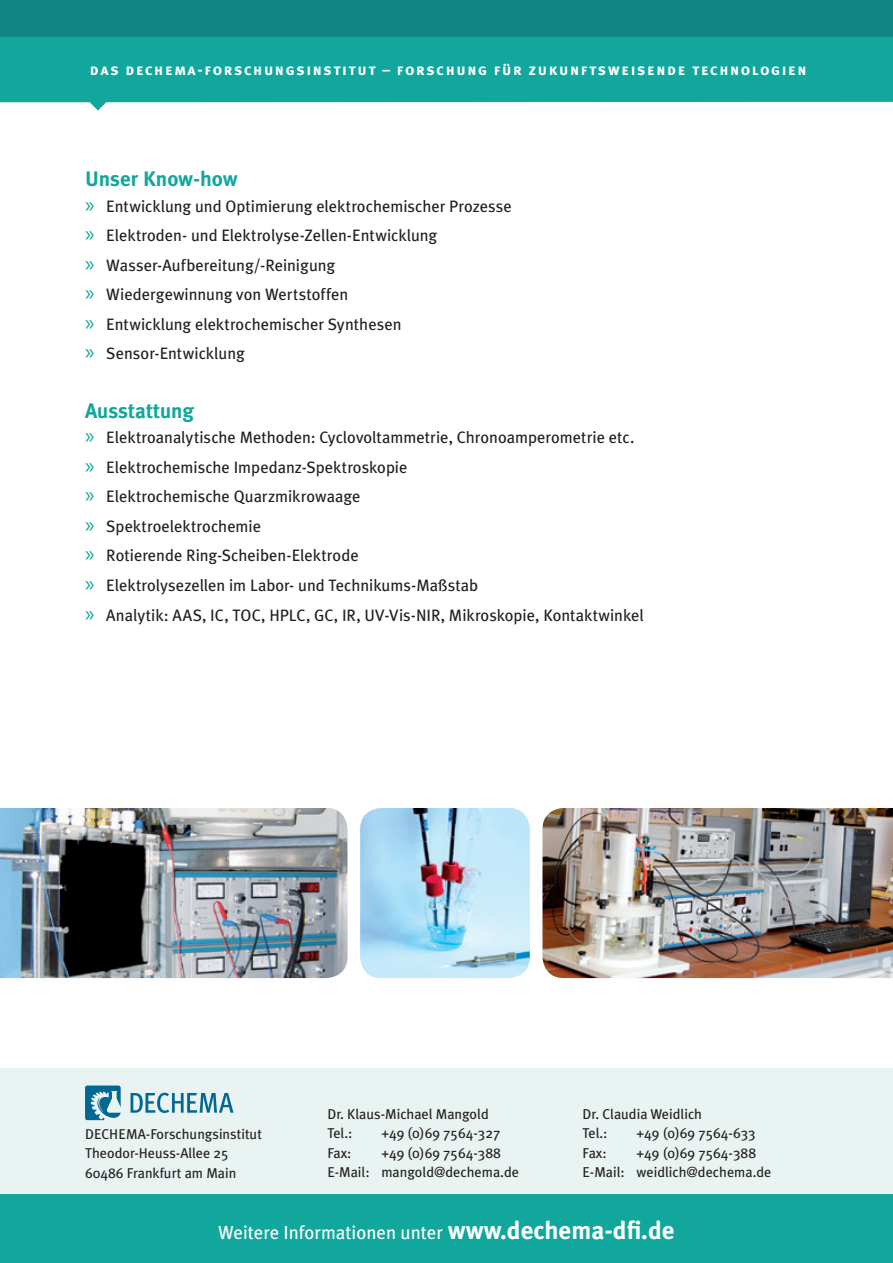
<style>
.page{position:relative;width:893px;height:1263px;background:#fff}
.page>*{position:absolute;margin:0;border:0;box-sizing:border-box;transform-origin:0 0}
.t1{font:700 21px "Meta Plus";color:#12a79d}
.t2{font:18.9px "Meta Plus";color:#fff}
.t3{font:16.5px/29.5px "Meta Plus";color:#231f20}
.t4{font:15.75px "Meta Plus Bold Caps";letter-spacing:.1em;color:#fff}
.t5{font:14.25px/19.5px "Meta Plus";color:#231f20}
.s1{font-family:"Myriad Pro";font-size:22.5px;color:#12a79d}
.s2{font-weight:700;font-size:25.2px}
</style>
<div class="page">
<div style="left:0;top:1068px;width:893px;height:148px;background:#e9f3f2"></div>
<svg style="left:0;top:36px;width:893px;height:75px;fill:#12a79d"></svg>
<div style="left:0;top:1195px;width:893px;height:68px;background:#12a79d"></div>
<div style="left:0;top:0;width:893px;height:36px;background:#128683"></div>
<svg style="left:85px;top:1085px;width:36px;height:35px"></svg>
<svg style="left:131px;top:1093px;width:102px;height:20px"></svg>
<img style="left:0;top:808px;width:347px;height:170px">
<img style="left:360px;top:808px;width:170px;height:170px">
<img style="left:542px;top:808px;width:351px;height:170px">
<p class="t4" style="left:90px;top:61px;width:718px">das dechema-forschungsinstitut – forschung für zukunftsweisende technologien</p>
<p class="t1" style="left:85px;top:167px;width:154px">U nser Know-how</p>
<p class="t3" style="left:85px;top:191px;width:428px"><span class="s1">»</span> Entwicklung und Optimierung elektrochemischer Prozesse <span class="s1">»</span> Elektroden- und Elektrolyse-Zellen-Entwicklung<br><span class="s1">»</span> Wasser-Aufbereitung/-Reinigung<br><span class="s1">»</span> Wiedergewinnung von Wertstoffen<br><span class="s1">»</span> Entwicklung elektrochemischer Synthesen<br><span class="s1">»</span> Sensor-Entwicklung</p>
<p class="t1" style="left:85px;top:399px;width:111px">Ausstattung</p>
<p class="t3" style="left:85px;top:423px;width:560px"><span class="s1">»</span> Elektroanalytische Methoden: Cyclovoltammetrie, Chronoamperometrie etc. <span class="s1">»</span> Elektrochemische Impedanz-Spektroskopie<br><span class="s1">»</span> Elektrochemische Quarzmikrowaage<br><span class="s1">»</span> Spektroelektrochemie<br><span class="s1">»</span> Rotierende Ring-Scheiben-Elektrode<br><span class="s1">»</span> Elektrolysezellen im Labor- und Technikums-Maßstab<br><span class="s1">»</span> Analytik: AAS, IC, TOC, HPLC, GC, IR, UV-Vis-NIR, Mikroskopie, Kontaktwinkel</p>
<p class="t5" style="left:85px;top:1124px;width:178px">DECHEMA-Forschungsinstitut<br>Theodor-Heuss-Allee 25<br>60486 Frankfurt am Main</p>
<p class="t5" style="left:327px;top:1104px;width:163px">Dr. Klaus-Michael Mangold<br>Tel.:</p>
<p class="t5" style="left:381px;top:1123px;width:120px">+49 (0)69 7564-327</p>
<p class="t5" style="left:583px;top:1104px;width:121px">Dr. Claudia Weidlich<br>Tel.:</p>
<p class="t5" style="left:637px;top:1123px;width:121px">+49 (0)69 7564-633</p>
<p class="t5" style="left:327px;top:1143px;width:193px;text-indent:54px">+49 (0)69 7564-388<br>E-Mail: mangold@dechema.de</p>
<p class="t5" style="left:327px;top:1143px;width:26px">Fax:</p>
<p class="t5" style="left:583px;top:1143px;width:190px;text-indent:54px">+49 (0)69 7564-388<br>E-Mail: weidlich@dechema.de</p>
<p class="t5" style="left:583px;top:1143px;width:26px">Fax:</p>
<p class="t2" style="left:218px;top:1221px;width:458px">Weitere Informationen unter <span class="s2">www.dechema-dfi.de</span></p>
</div>
